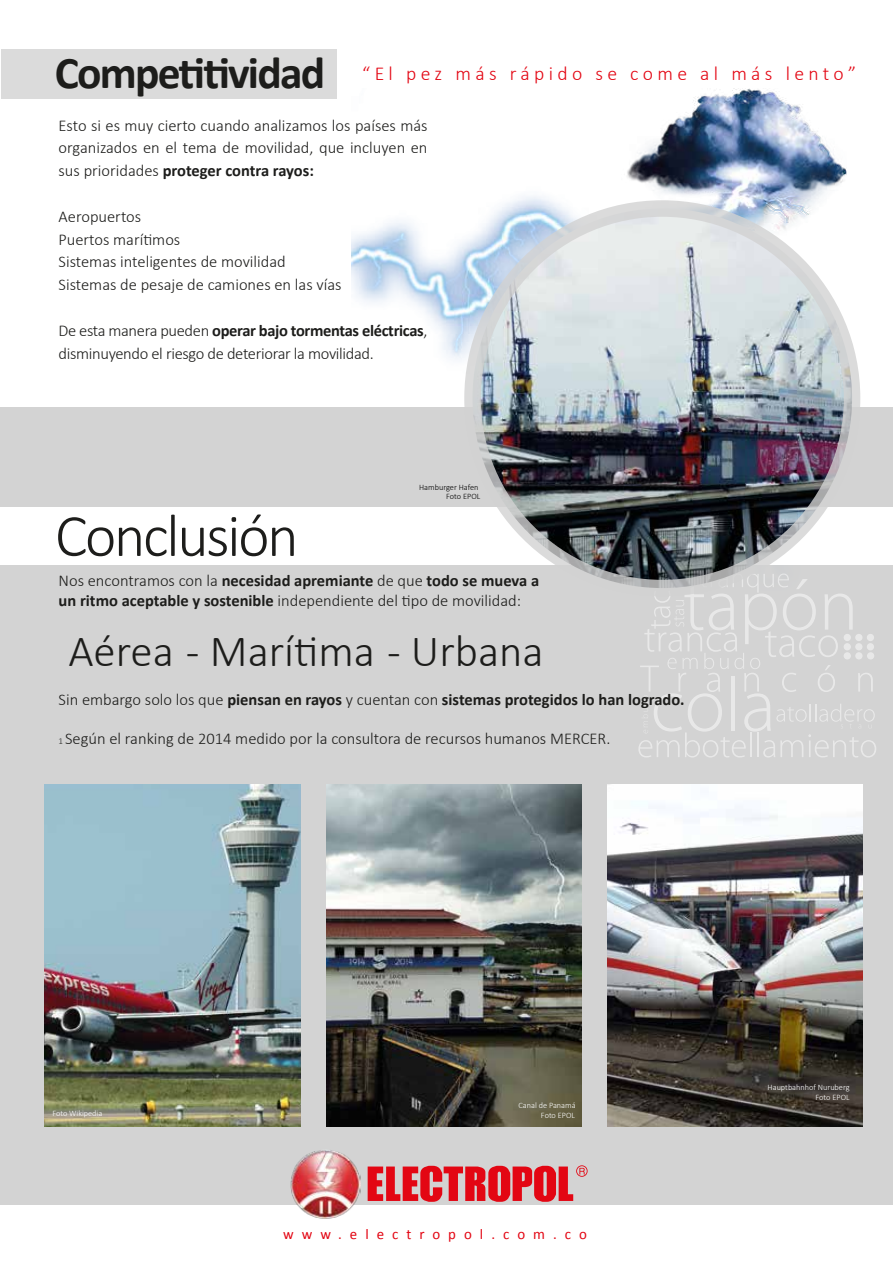
<style>
.page{position:relative;width:893px;height:1263px;background:#fff}
.page>*{position:absolute;margin:0;border:0;box-sizing:border-box;transform-origin:0 0}
.t1{font:300 60.45px "Calibri";letter-spacing:-.04em;color:#1d1d1b}
.t2{font:700 45.6px "Calibri";letter-spacing:-.04em;color:#1d1d1b}
.t3{font:300 44.85px "Calibri";color:#1d1d1b}
.t4{font:300 19.65px "Calibri";letter-spacing:.22em;color:#e30613}
.t5{font:300 16.5px/22.8px "Calibri";color:#1d1d1b;text-align:justify}
.t6{font:700 16.5px/19.8px "Calibri";color:#1d1d1b}
.t7{font:300 16.5px/22.8px "Calibri";letter-spacing:-.02em;color:#1d1d1b}
.t8{font:14.85px "Calibri";letter-spacing:.54em;color:#e30613}
.t9{font:300 8.25px "Calibri";color:#fff}
.t10{font:300 8.25px "Calibri";color:#000}
.s1{font-weight:700}
.s2{font-weight:300}
.s3{font-size:9px}
</style>
<div class="page">
<img style="left:352px;top:89px;width:495px;height:319px">
<div style="left:2px;top:50px;width:335px;height:49px;background:#dbdbdb"></div>
<div style="left:0;top:408px;width:893px;height:797px;background:#d2d2d2"></div>
<svg style="left:638px;top:574px;width:238px;height:183px"></svg>
<div style="left:844px;top:634px;width:7px;height:7px;background:#e8e8e8;border-radius:50%"></div>
<div style="left:855px;top:634px;width:7px;height:7px;background:#e8e8e8;border-radius:50%"></div>
<div style="left:867px;top:634px;width:7px;height:7px;background:#e8e8e8;border-radius:50%"></div>
<div style="left:867px;top:643px;width:7px;height:7px;background:#e8e8e8;border-radius:50%"></div>
<div style="left:855px;top:643px;width:7px;height:7px;background:#e8e8e8;border-radius:50%"></div>
<div style="left:844px;top:643px;width:7px;height:7px;background:#e8e8e8;border-radius:50%"></div>
<div style="left:844px;top:652px;width:7px;height:7px;background:#e8e8e8;border-radius:50%"></div>
<div style="left:867px;top:652px;width:7px;height:7px;background:#e8e8e8;border-radius:50%"></div>
<div style="left:855px;top:652px;width:7px;height:7px;background:#e8e8e8;border-radius:50%"></div>
<div style="left:0;top:507px;width:893px;height:57px;background:#fff"></div>
<img style="left:472px;top:209px;width:380px;height:379px;border-radius:190px">
<div style="left:464px;top:200px;width:396px;height:396px;border:16px solid #d2d2d2;border-radius:50%"></div>
<svg style="left:368px;top:1165px;width:220px;height:37px"></svg>
<img style="left:290px;top:1150px;width:70px;height:68px">
<img style="left:45px;top:784px;width:255px;height:342px">
<img style="left:326px;top:784px;width:255px;height:342px">
<img style="left:607px;top:784px;width:256px;height:342px">
<h2 class="t2" style="left:55px;top:44px;width:272px">Competitividad</h2>
<p class="t4" style="left:362px;top:61px;width:495px">“El pez más rápido se come al más lento”</p>
<p class="t5" style="left:59px;top:113px;width:370px">Esto si es muy cierto cuando analizamos los países más organizados en el tema de movilidad, que incluyen en sus prioridades <span class="s1">proteger contra rayos:</span></p>
<p class="t5" style="left:59px;top:205px;width:284px;text-align:left">Aeropuertos<br>Puertos marítimos<br>Sistemas inteligentes de movilidad<br>Sistemas de pesaje de camiones en las vías</p>
<p class="t7" style="left:59px;top:319px;width:370px">De esta manera pueden <span class="s1">operar bajo tormentas eléctricas</span>, disminuyendo el riesgo de deteriorar la movilidad.</p>
<h1 class="t1" style="left:55px;top:498px;width:245px">Conclusión</h1>
<p class="t10" style="left:419px;top:482px;width:61px">Hamburger Hafen</p>
<p class="t10" style="left:446px;top:491px;width:36px">Foto EPOL</p>
<p class="t6" style="left:59px;top:570px;width:482px"><span class="s2">Nos encontramos con la</span> necesidad apremiante <span class="s2">de que</span> todo se mueva a un ritmo aceptable y sostenible <span class="s2">independiente del tipo de movilidad:</span></p>
<h3 class="t3" style="left:68px;top:623px;width:477px">Aérea - Marítima - Urbana</h3>
<p class="t6" style="left:59px;top:689px;width:627px"><span class="s2">Sin embargo solo los que</span> piensan en rayos <span class="s2">y cuentan con</span> sistemas protegidos lo han logrado.</p>
<p class="t5" style="left:59px;top:727px;width:553px"><span class="s3">1</span> Según el ranking de 2014 medido por la consultora de recursos humanos MERCER.</p>
<p class="t9" style="left:52px;top:1108px;width:52px">Foto Wikipedia</p>
<p class="t9" style="left:518px;top:1100px;width:59px">Canal de Panamá</p>
<p class="t9" style="left:541px;top:1110px;width:36px">Foto EPOL</p>
<p class="t8" style="left:283px;top:1225px;width:305px">www.electropol.com.co</p>
<p class="t9" style="left:768px;top:1082px;width:84px">Hauptbahnhof Nuruberg</p>
<p class="t9" style="left:816px;top:1092px;width:36px">Foto EPOL</p>
</div>
